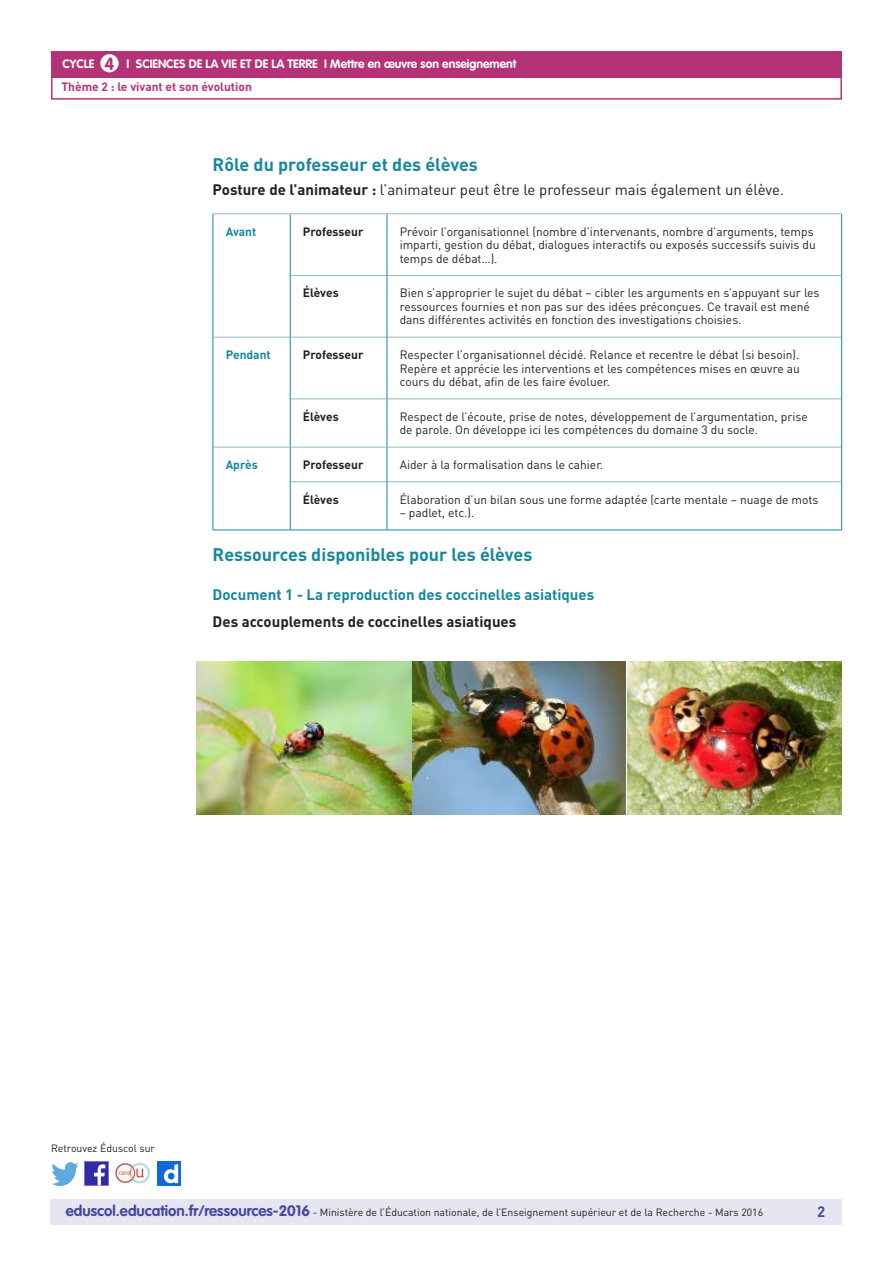
<style>
.page{position:relative;width:893px;height:1263px;background:#fff}
.page>*{position:absolute;margin:0;border:0;box-sizing:border-box;transform-origin:0 0}
._04_Titre_de_niveau{font:700 18px "DIN Pro";color:#16879f}
.t1{font:700 17.25px "VAG Rounded Std";color:#b43376}
._06_Texte_courant{font:15px "DIN Pro";color:#231f20}
._05_Titre_de_niveau{font:700 15px "DIN Pro";color:#16879f}
._06_Texte_courant-2{font:700 15px "DIN Pro";color:#231f20}
.t2{font:700 15px "DIN Pro";color:#4a489e}
.Texte_courant_tablea{font:12px/13.5px "DIN Pro";color:#231f20}
.t3{font:700 12px "VAG Rounded Std";color:#fff}
.Texte_courant_tablea-2{font:700 12px "DIN Pro";color:#231f20}
.t4{font:700 12px "DIN Pro";color:#b43376}
.Texte_courant_tablea-3{font:700 12px "DIN Pro";color:#16879f}
.t5{font:10.5px "DIN Pro";color:#231f20}
.s1{font-weight:700}
.s2{font-family:"VAG Rounded Std";font-weight:700;font-size:15px;color:#4a489e}
</style>
<div class="page">
<div style="left:50px;top:1199px;width:791px;height:26px;background:#e6e5f2"></div>
<div style="left:51px;top:51px;width:791px;height:27px;background:#b43376"></div>
<div style="left:100px;top:54px;width:19px;height:18px;background:#fff;border-radius:50%"></div>
<img style="left:85px;top:1162px;width:23px;height:23px">
<img style="left:51px;top:1163px;width:28px;height:22px">
<img style="left:158px;top:1162px;width:22px;height:23px">
<img style="left:115px;top:1163px;width:35px;height:21px">
<div style="left:51px;top:75px;width:791px;height:25px;border:2px solid #b43376"></div>
<hr style="left:213px;top:214px;width:77px;height:1px;background:#8fb6c6">
<hr style="left:290px;top:214px;width:97px;height:1px;background:#8fb6c6">
<hr style="left:387px;top:214px;width:455px;height:1px;background:#8fb6c6">
<hr style="left:290px;top:275px;width:97px;height:1px;background:#8fb6c6">
<hr style="left:387px;top:275px;width:454px;height:1px;background:#8fb6c6">
<hr style="left:213px;top:337px;width:77px;height:1px;background:#8fb6c6">
<hr style="left:290px;top:337px;width:97px;height:1px;background:#8fb6c6">
<hr style="left:387px;top:337px;width:454px;height:1px;background:#8fb6c6">
<hr style="left:290px;top:399px;width:97px;height:1px;background:#8fb6c6">
<hr style="left:387px;top:399px;width:454px;height:1px;background:#8fb6c6">
<hr style="left:213px;top:447px;width:77px;height:1px;background:#8fb6c6">
<hr style="left:290px;top:447px;width:97px;height:1px;background:#8fb6c6">
<hr style="left:387px;top:447px;width:454px;height:1px;background:#8fb6c6">
<hr style="left:290px;top:481px;width:97px;height:1px;background:#8fb6c6">
<hr style="left:387px;top:481px;width:454px;height:1px;background:#8fb6c6">
<hr style="left:213px;top:214px;width:1px;height:61px;background:#16879f">
<hr style="left:290px;top:214px;width:1px;height:61px;background:#16879f">
<hr style="left:387px;top:214px;width:1px;height:61px;background:#16879f">
<hr style="left:841px;top:214px;width:1px;height:61px;background:#16879f">
<hr style="left:213px;top:275px;width:1px;height:62px;background:#16879f">
<hr style="left:290px;top:275px;width:1px;height:62px;background:#16879f">
<hr style="left:387px;top:276px;width:1px;height:61px;background:#16879f">
<hr style="left:841px;top:275px;width:1px;height:62px;background:#16879f">
<hr style="left:213px;top:337px;width:1px;height:62px;background:#16879f">
<hr style="left:290px;top:337px;width:1px;height:62px;background:#16879f">
<hr style="left:387px;top:337px;width:1px;height:62px;background:#16879f">
<hr style="left:841px;top:337px;width:1px;height:62px;background:#16879f">
<hr style="left:213px;top:399px;width:1px;height:48px;background:#16879f">
<hr style="left:290px;top:399px;width:1px;height:48px;background:#16879f">
<hr style="left:387px;top:399px;width:1px;height:48px;background:#16879f">
<hr style="left:841px;top:399px;width:1px;height:48px;background:#16879f">
<hr style="left:213px;top:447px;width:1px;height:35px;background:#16879f">
<hr style="left:290px;top:447px;width:1px;height:35px;background:#16879f">
<hr style="left:387px;top:447px;width:1px;height:34px;background:#16879f">
<hr style="left:841px;top:447px;width:1px;height:35px;background:#16879f">
<hr style="left:213px;top:482px;width:1px;height:48px;background:#16879f">
<hr style="left:290px;top:482px;width:1px;height:48px;background:#16879f">
<hr style="left:387px;top:482px;width:1px;height:48px;background:#16879f">
<hr style="left:841px;top:482px;width:1px;height:48px;background:#16879f">
<hr style="left:213px;top:530px;width:77px;height:1px;background:#16879f">
<hr style="left:290px;top:530px;width:97px;height:1px;background:#16879f">
<hr style="left:387px;top:530px;width:455px;height:1px;background:#16879f">
<img style="left:412px;top:661px;width:213px;height:153px">
<img style="left:197px;top:661px;width:215px;height:153px">
<img style="left:627px;top:661px;width:215px;height:153px">
<p class="t1" style="left:105px;top:53px;width:11px">4</p>
<p class="t3" style="left:63px;top:57px;width:33px">CYCLE</p>
<p class="t3" style="left:127px;top:57px;width:391px">I SCIENCES DE LA VIE ET DE LA TERRE I Mettre en œuvre son enseignement</p>
<p class="t4" style="left:61px;top:79px;width:192px">Thème 2 : le vivant et son évolution</p>
<p class="_04_Titre_de_niveau" style="left:213px;top:153px;width:267px">Rôle du professeur et des élèves</p>
<p class="_06_Texte_courant" style="left:213px;top:180px;width:573px"><span class="s1">Posture de l’animateur :</span> l’animateur peut être le professeur mais également un élève.</p>
<p class="Texte_courant_tablea-3" style="left:226px;top:223px;width:32px">Avant</p>
<p class="Texte_courant_tablea-2" style="left:303px;top:223px;width:62px">Professeur</p>
<p class="Texte_courant_tablea" style="left:400px;top:224px;width:418px">Prévoir l’organisationnel (nombre d’intervenants, nombre d’arguments, temps imparti, gestion du débat, dialogues interactifs ou exposés successifs suivis du temps de débat…).</p>
<p class="Texte_courant_tablea-2" style="left:303px;top:285px;width:37px">Élèves</p>
<p class="Texte_courant_tablea" style="left:400px;top:286px;width:421px">Bien s’approprier le sujet du débat – cibler les arguments en s’appuyant sur les ressources fournies et non pas sur des idées préconçues. Ce travail est mené dans différentes activités en fonction des investigations choisies.</p>
<p class="Texte_courant_tablea-3" style="left:226px;top:347px;width:47px">Pendant</p>
<p class="Texte_courant_tablea-2" style="left:303px;top:347px;width:62px">Professeur</p>
<p class="Texte_courant_tablea" style="left:400px;top:348px;width:401px;text-align:justify">Respecter l’organisationnel décidé. Relance et recentre le débat (si besoin).<br>Repère et apprécie les interventions et les compétences mises en œuvre au cours du débat, afin de les faire évoluer.</p>
<p class="Texte_courant_tablea-2" style="left:303px;top:408px;width:37px">Élèves</p>
<p class="Texte_courant_tablea" style="left:400px;top:409px;width:409px">Respect de l’écoute, prise de notes, développement de l’argumentation, prise de parole. On développe ici les compétences du domaine 3 du socle.</p>
<p class="Texte_courant_tablea-3" style="left:226px;top:457px;width:34px">Après</p>
<p class="Texte_courant_tablea-2" style="left:303px;top:457px;width:62px">Professeur</p>
<p class="Texte_courant_tablea" style="left:400px;top:458px;width:205px">Aider à la formalisation dans le cahier.</p>
<p class="Texte_courant_tablea-2" style="left:303px;top:491px;width:37px">Élèves</p>
<p class="Texte_courant_tablea" style="left:400px;top:492px;width:420px">Élaboration d’un bilan sous une forme adaptée (carte mentale – nuage de mots</p>
<p class="Texte_courant_tablea" style="left:400px;top:506px;width:76px">– padlet, etc.).</p>
<p class="_04_Titre_de_niveau" style="left:213px;top:543px;width:321px">Ressources disponibles pour les élèves</p>
<p class="_05_Titre_de_niveau" style="left:213px;top:585px;width:383px">Document 1 - La reproduction des coccinelles asiatiques</p>
<p class="_06_Texte_courant-2" style="left:213px;top:611px;width:305px">Des accouplements de coccinelles asiatiques</p>
<p class="t5" style="left:51px;top:1141px;width:106px">Retrouvez Éduscol sur</p>
<p class="t5" style="left:66px;top:1205px;width:699px"><span class="s2">eduscol.education.fr/ressources-2016</span> - Ministère de l’Éducation nationale, de l’Enseignement supérieur et de la Recherche - Mars 2016</p>
<p class="t2" style="left:817px;top:1201px;width:10px">2</p>
</div>
